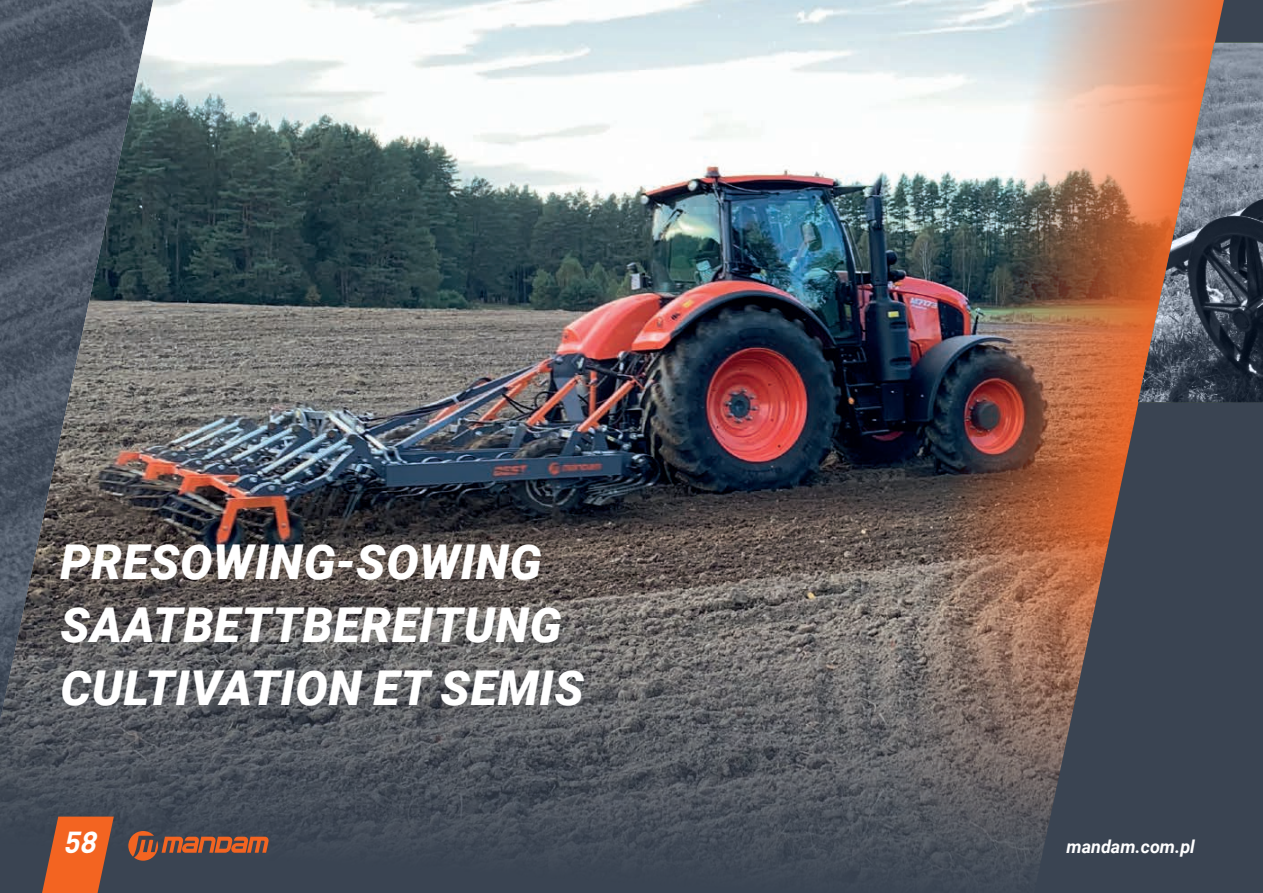
<style>
.page{position:relative;width:1263px;height:893px;background:#fff}
.page>*{position:absolute;margin:0;border:0;box-sizing:border-box;transform-origin:0 0}
.tytul_dzialu{font:italic 900 48px/62.8px "Roboto";letter-spacing:.015em;color:#fff}
.t1{font:italic 700 30px "DIN Pro";color:#fff}
.t2{font:italic 700 18px "Roboto";color:#fff}
</style>
<div class="page">
<img style="left:0;top:0;width:755px;height:499px">
<svg style="left:0;top:499px;width:755px;height:394px;background:#525357"></svg>
<img style="left:755px;top:0;width:276px;height:893px">
<img style="left:1031px;top:0;width:232px;height:893px">
<svg style="left:39px;top:817px;width:75px;height:76px;background:#c35b2d"></svg>
<svg style="left:128px;top:831px;width:141px;height:30px;background:#7e503f"></svg>
<svg style="left:1138px;top:43px;width:125px;height:359px;background:#826862"></svg>
<p class="tytul_dzialu" style="left:60px;top:529px;width:525px">PRESOWING-SOWING<br>SAATBETTBEREITUNG<br>CULTIVATION ET SEMIS</p>
<p class="t1" style="left:63px;top:821px;width:42px">58</p>
<p class="t2" style="left:1066px;top:834px;width:130px">mandam.com.pl</p>
</div>
